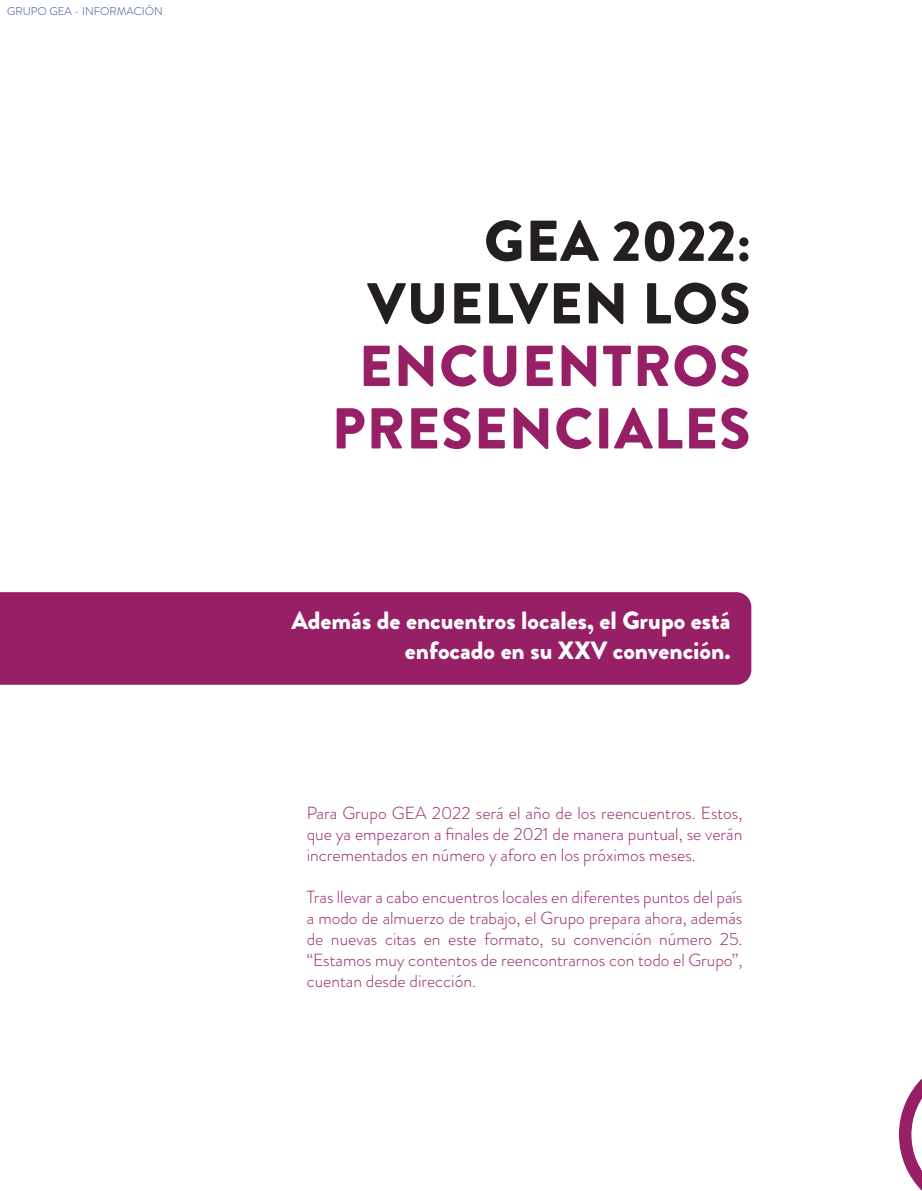
<style>
.page{position:relative;width:922px;height:1191px;background:#fff}
.page>*{position:absolute;margin:0;border:0;box-sizing:border-box;transform-origin:0 0}
.t1{font:900 57.5px/62.5px "Brandon Grotesque";letter-spacing:.02em;color:#971f66;text-align:right}
.t2{font:900 25px/30px "Brandon Grotesque";color:#fff;text-align:right}
.t3{font:300 17.5px/21px "Brandon Grotesque";color:#971f66;text-align:justify}
.t4{font:300 11.25px "Brandon Grotesque";color:#2c4490}
.s1{color:#231f20}
</style>
<div class="page">
<div style="left:0;top:592px;width:751px;height:93px;background:#971f66"></div>
<svg style="left:898px;top:1079px;width:23px;height:111px"></svg>
<p class="t4" style="left:7px;top:3px;width:157px">GRUPO GEA - INFORMACIÓN</p>
<p class="t1" style="left:331px;top:211px;width:421px"><span class="s1">GEA 2022:<br>VUELVEN LOS<br></span>ENCUENTROS<br>PRESENCIALES</p>
<p class="t2" style="left:291px;top:606px;width:440px">Además de encuentros locales, el Grupo está enfocado en su XXV convención.</p>
<p class="t3" style="left:306px;top:802px;width:437px">Para Grupo GEA 2022 será el año de los reencuentros. Estos, que ya empezaron a finales de 2021 de manera puntual, se verán incrementados en número y aforo en los próximos meses.</p>
<p class="t3" style="left:306px;top:886px;width:437px">Tras llevar a cabo encuentros locales en diferentes puntos del país a modo de almuerzo de trabajo, el Grupo prepara ahora, además de nuevas citas en este formato, su convención número 25. “Estamos muy contentos de reencontrarnos con todo el Grupo”, cuentan desde dirección.</p>
</div>
